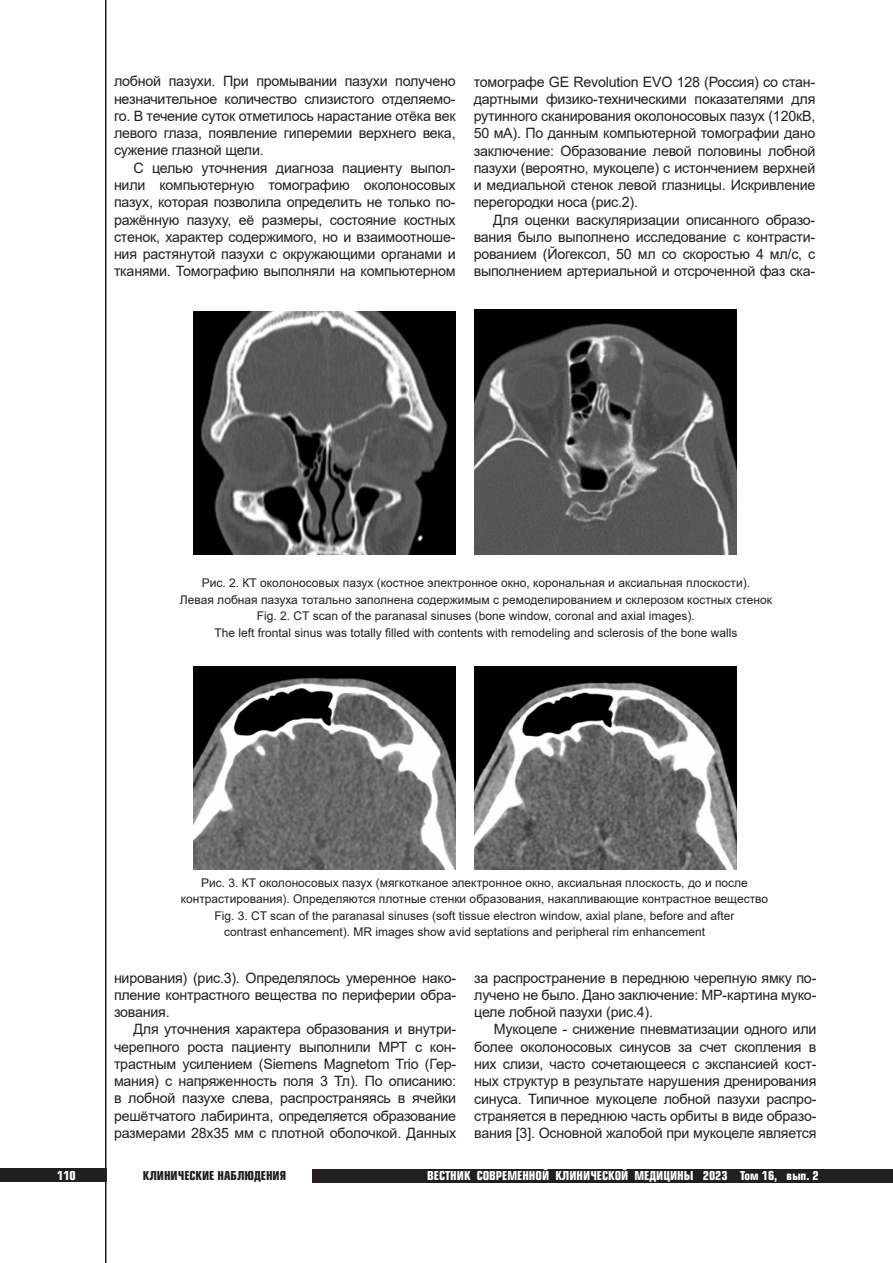
<style>
.page{position:relative;width:893px;height:1263px;background:#fff}
.page>*{position:absolute;margin:0;border:0;box-sizing:border-box;transform-origin:0 0}
.t1{font:14.25px/17.2px "Arial";letter-spacing:-.015em;color:#231f20;text-align:justify}
.t2{font:12px/16.5px "Arial";color:#231f20;text-align:center}
.t3{font:700 12px "Europe Cond";color:#fff}
.t4{font:700 12px "Europe Cond";color:#231f20}
</style>
<div class="page">
<div style="left:313px;top:1169px;width:580px;height:13px;background:#231f20"></div>
<div style="left:0;top:1168px;width:106px;height:14px;background:#231f20"></div>
<hr style="left:105px;top:0;width:1px;height:1263px;background:#231f20">
<img style="left:193px;top:311px;width:263px;height:243px">
<img style="left:474px;top:309px;width:263px;height:245px">
<img style="left:193px;top:667px;width:263px;height:202px">
<img style="left:474px;top:667px;width:263px;height:202px">
<p class="t1" style="left:114px;top:73px;width:343px">лобной пазухи. При промывании пазухи получено незначительное количество слизистого отделяемо&shy;го. В течение суток отметилось нарастание отёка век левого глаза, появление гиперемии верхнего века, сужение глазной щели.</p>
<p class="t1" style="left:114px;top:159px;width:343px;text-indent:19px">С целью уточнения диагноза пациенту выпол&shy;нили компьютерную томографию околоносовых пазух, которая позволила определить не только по&shy;ражённую пазуху, её размеры, состояние костных стенок, характер содержимого, но и взаимоотноше&shy;ния растянутой пазухи с окружающими органами и тканями. Томографию выполняли на компьютерном</p>
<p class="t1" style="left:474px;top:73px;width:343px">томографе GE Revolution EVO 128 (Россия) со стан&shy;дартными физико-техническими показателями для рутинного сканирования околоносовых пазух (120кВ, 50 мА). По данным компьютерной томографии дано заключение: Образование левой половины лобной пазухи (вероятно, мукоцеле) с истончением верхней и медиальной стенок левой глазницы. Искривление перегородки носа (рис.2).</p>
<p class="t1" style="left:474px;top:211px;width:343px;text-indent:19px">Для оценки васкуляризации описанного образо&shy;вания было выполнено исследование с контрасти&shy;рованием (Йогексол, 50 мл со скоростью 4 мл/с, с выполнением артериальной и отсроченной фаз ска-</p>
<p class="t2" style="left:180px;top:575px;width:594px">Рис. 2. КТ околоносовых пазух (костное электронное окно, корональная и аксиальная плоскости).<br>Левая лобная пазуха тотально заполнена содержимым с ремоделированием и склерозом костных стенок Fig. 2. CT scan of the paranasal sinuses (bone window, coronal and axial images).<br>The left frontal sinus was totally filled with contents with remodeling and sclerosis of the bone walls</p>
<p class="t2" style="left:201px;top:874px;width:548px">Рис. 3. КТ околоносовых пазух (мягкотканое электронное окно, аксиальная плоскость, до и после</p>
<p class="t2" style="left:181px;top:891px;width:589px">контрастирования). Определяются плотные стенки образования, накапливающие контрастное вещество</p>
<p class="t2" style="left:214px;top:907px;width:522px">Fig. 3. CT scan of the paranasal sinuses (soft tissue electron window, axial plane, before and after</p>
<p class="t2" style="left:224px;top:924px;width:482px">contrast enhancement). MR images show avid septations and peripheral rim enhancement</p>
<p class="t1" style="left:114px;top:969px;width:344px">нирования) (рис.3). Определялось умеренное нако&shy;пление контрастного вещества по периферии обра&shy;зования.</p>
<p class="t1" style="left:114px;top:1021px;width:344px;text-indent:19px">Для уточнения характера образования и внутри&shy;черепного роста пациенту выполнили МРТ с кон&shy;трастным усилением (Siemens Magnetom Trio (Гер&shy;мания) с напряженность поля 3 Тл). По описанию: в лобной пазухе слева, распространяясь в ячейки решётчатого лабиринта, определяется образование размерами 28х35 мм с плотной оболочкой. Данных</p>
<p class="t1" style="left:474px;top:969px;width:344px">за распространение в переднюю черепную ямку по&shy;лучено не было. Дано заключение: МР-картина муко&shy;целе лобной пазухи (рис.4).</p>
<p class="t1" style="left:474px;top:1021px;width:344px;text-indent:19px">Мукоцеле - снижение пневматизации одного или более околоносовых синусов за счет скопления в них слизи, часто сочетающееся с экспансией кост&shy;ных структур в результате нарушения дренирования синуса. Типичное мукоцеле лобной пазухи распро&shy;страняется в переднюю часть орбиты в виде образо&shy;вания [3]. Основной жалобой при мукоцеле является</p>
<p class="t3" style="left:57px;top:1168px;width:20px">110</p>
<p class="t4" style="left:143px;top:1167px;width:145px">КЛИНИЧЕСКИЕ НАБЛЮДЕНИЯ</p>
<p class="t3" style="left:427px;top:1168px;width:393px">ВЕСТНИК СОВРЕМЕННОЙ КЛИНИЧЕСКОЙ МЕДИЦИНЫ 2023 Том 16, вып. 2</p>
</div>
